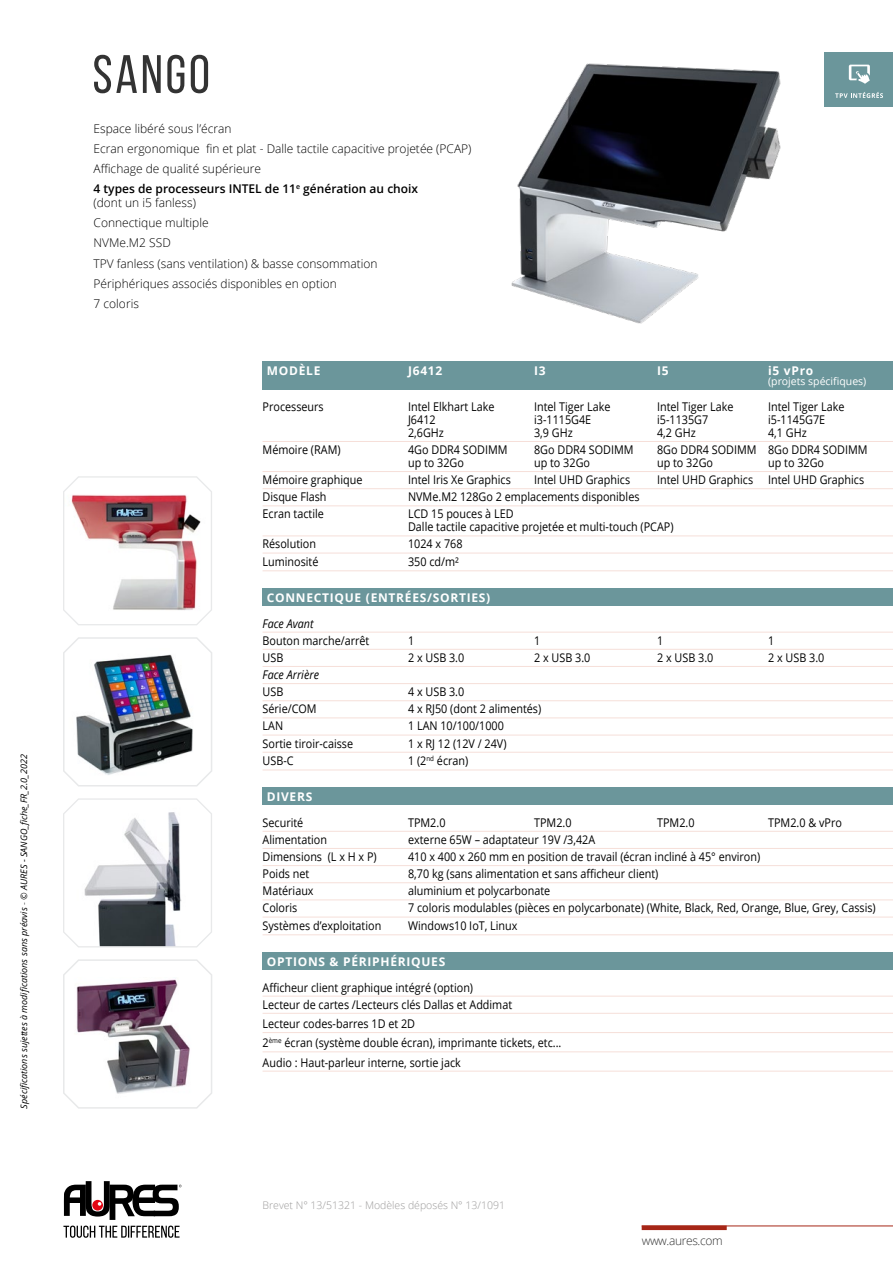
<style>
.page{position:relative;width:893px;height:1263px;background:#fff}
.page>*{position:absolute;margin:0;border:0;box-sizing:border-box;transform-origin:0 0}
.t1{font:54px "Bebas Neue";letter-spacing:.05em;color:#333}
.t2{font:12px/19.2px "Open Sans";color:#000;scale:.9 1}
.t3{font:300 12px/20.2px "Open Sans";color:#000}
.t4{font:700 12px "Open Sans";letter-spacing:.06em;color:#fff}
.t5{font:italic 12px "Open Sans";color:#000;scale:.9 1}
.t6{font:300 12px "Open Sans";letter-spacing:-.03em;color:#333}
.t7{font:300 10.5px "Open Sans";color:#9c9b9b}
.t8{font:10.5px "Open Sans";color:#fff}
.t9{font:italic 9px "Open Sans";color:#000}
.s1{font-weight:300}
.s2{font-weight:600}
</style>
<div class="page">
<svg style="left:63px;top:1181px;width:119px;height:57px"></svg>
<div style="left:642px;top:1225px;width:85px;height:5px;background:#a62617"></div>
<hr style="left:642px;top:1225px;width:251px;height:1px;background:#a62617">
<div style="left:824px;top:52px;width:69px;height:55px;background:#6b969b"></div>
<svg style="left:849px;top:65px;width:21px;height:19px"></svg>
<svg style="left:835px;top:92px;width:48px;height:6px"></svg>
<div style="left:263px;top:361px;width:630px;height:29px;background:#6b969b"></div>
<hr style="left:263px;top:441px;width:630px;height:1px;background:#f6dfd9">
<hr style="left:263px;top:471px;width:630px;height:1px;background:#f6dfd9">
<hr style="left:263px;top:488px;width:630px;height:1px;background:#f6dfd9">
<hr style="left:263px;top:505px;width:630px;height:1px;background:#f6dfd9">
<hr style="left:263px;top:535px;width:630px;height:1px;background:#f6dfd9">
<hr style="left:263px;top:553px;width:630px;height:1px;background:#f6dfd9">
<hr style="left:263px;top:570px;width:630px;height:1px;background:#f6dfd9">
<div style="left:263px;top:588px;width:630px;height:18px;background:#6b969b"></div>
<hr style="left:263px;top:632px;width:630px;height:1px;background:#f6dfd9">
<hr style="left:263px;top:649px;width:630px;height:1px;background:#f6dfd9">
<hr style="left:263px;top:666px;width:630px;height:1px;background:#f6dfd9">
<hr style="left:263px;top:683px;width:630px;height:1px;background:#f6dfd9">
<hr style="left:263px;top:700px;width:630px;height:1px;background:#f6dfd9">
<hr style="left:263px;top:717px;width:630px;height:1px;background:#f6dfd9">
<hr style="left:263px;top:735px;width:630px;height:1px;background:#f6dfd9">
<hr style="left:263px;top:752px;width:630px;height:1px;background:#f6dfd9">
<hr style="left:263px;top:770px;width:630px;height:1px;background:#f6dfd9">
<div style="left:263px;top:787px;width:630px;height:18px;background:#6b969b"></div>
<hr style="left:263px;top:831px;width:630px;height:1px;background:#f6dfd9">
<hr style="left:263px;top:848px;width:630px;height:1px;background:#f6dfd9">
<hr style="left:263px;top:865px;width:630px;height:1px;background:#f6dfd9">
<hr style="left:263px;top:882px;width:630px;height:1px;background:#f6dfd9">
<hr style="left:263px;top:899px;width:630px;height:1px;background:#f6dfd9">
<hr style="left:263px;top:917px;width:630px;height:1px;background:#f6dfd9">
<hr style="left:263px;top:934px;width:630px;height:1px;background:#f6dfd9">
<div style="left:263px;top:952px;width:630px;height:18px;background:#6b969b"></div>
<hr style="left:263px;top:996px;width:630px;height:1px;background:#f6dfd9">
<hr style="left:263px;top:1013px;width:630px;height:1px;background:#f6dfd9">
<hr style="left:263px;top:1032px;width:630px;height:1px;background:#f6dfd9">
<hr style="left:263px;top:1051px;width:630px;height:1px;background:#f6dfd9">
<hr style="left:263px;top:1071px;width:630px;height:1px;background:#f6dfd9">
<img style="left:511px;top:63px;width:270px;height:261px">
<svg style="left:63px;top:476px;width:149px;height:149px"></svg>
<img style="left:63px;top:637px;width:149px;height:150px">
<svg style="left:63px;top:959px;width:149px;height:150px"></svg>
<svg style="left:63px;top:798px;width:149px;height:150px"></svg>
<p class="t9" style="left:18px;top:1108px;width:356px;rotate:-90deg">Spécifications sujettes à modifications sans préavis <span class="s1">-</span> © AURES - SANGO_fiche_FR_2.0_2022</p>
<h1 class="t1" style="left:92px;top:45px;width:119px">SANGO</h1>
<p class="t3" style="left:94px;top:118px;width:379px">Espace libéré sous l’écran<br>Ecran ergonomique fin et plat - Dalle tactile capacitive projetée (PCAP)<br>Affichage de qualité supérieure<br><span class="s2">4 types de processeurs INTEL de 11</span><sup>e</sup> <span class="s2">génération au choix</span></p>
<p class="t3" style="left:94px;top:192px;width:286px">(dont un i5 fanless)<br>Connectique multiple<br>NVMe.M2 SSD<br>TPV fanless (sans ventilation) &amp; basse consommation<br>Périphériques associés disponibles en option<br>7 coloris</p>
<p class="t4" style="left:267px;top:362px;width:55px">MODÈLE</p>
<p class="t4" style="left:408px;top:362px;width:36px">J6412</p>
<p class="t4" style="left:534px;top:362px;width:13px">I3</p>
<p class="t4" style="left:657px;top:362px;width:13px">I5</p>
<p class="t4" style="left:768px;top:362px;width:47px">i5 vPro</p>
<p class="t8" style="left:768px;top:374px;width:100px">(projets spécifiques)</p>
<p class="t2" style="left:263px;top:397px;width:69px">Processeurs</p>
<p class="t2" style="left:408px;top:397px;width:98px">Intel Elkhart Lake</p>
<p class="t2" style="left:534px;top:397px;width:86px">Intel Tiger Lake</p>
<p class="t2" style="left:657px;top:397px;width:86px">Intel Tiger Lake</p>
<p class="t2" style="left:768px;top:397px;width:86px">Intel Tiger Lake</p>
<p class="t2" style="left:408px;top:410px;width:32px">J6412</p>
<p class="t2" style="left:534px;top:410px;width:65px">i3-1115G4E</p>
<p class="t2" style="left:657px;top:410px;width:58px">i5-1135G7</p>
<p class="t2" style="left:768px;top:410px;width:65px">i5-1145G7E</p>
<p class="t2" style="left:408px;top:423px;width:41px">2,6GHz</p>
<p class="t2" style="left:534px;top:423px;width:44px">3,9 GHz</p>
<p class="t2" style="left:657px;top:423px;width:44px">4,2 GHz</p>
<p class="t2" style="left:768px;top:423px;width:44px">4,1 GHz</p>
<p class="t2" style="left:263px;top:440px;width:88px">Mémoire (RAM)</p>
<p class="t2" style="left:408px;top:440px;width:112px">4Go DDR4 SODIMM</p>
<p class="t2" style="left:534px;top:440px;width:112px">8Go DDR4 SODIMM</p>
<p class="t2" style="left:657px;top:440px;width:235px">8Go DDR4 SODIMM 8Go DDR4 SODIMM</p>
<p class="t2" style="left:408px;top:453px;width:64px">up to 32Go</p>
<p class="t2" style="left:534px;top:453px;width:64px">up to 32Go</p>
<p class="t2" style="left:657px;top:453px;width:64px">up to 32Go</p>
<p class="t2" style="left:768px;top:453px;width:64px">up to 32Go</p>
<p class="t2" style="left:263px;top:470px;width:113px">Mémoire graphique</p>
<p class="t2" style="left:408px;top:470px;width:116px">Intel Iris Xe Graphics</p>
<p class="t2" style="left:534px;top:470px;width:108px">Intel UHD Graphics</p>
<p class="t2" style="left:657px;top:470px;width:232px">Intel UHD Graphics Intel UHD Graphics</p>
<p class="t2" style="left:263px;top:487px;width:73px">Disque Flash</p>
<p class="t2" style="left:408px;top:487px;width:259px">NVMe.M2 128Go 2 emplacements disponibles</p>
<p class="t2" style="left:263px;top:504px;width:70px">Ecran tactile</p>
<p class="t2" style="left:408px;top:507px;width:297px;line-height:12.9px">LCD 15 pouces à LED<br>Dalle tactile capacitive projetée et multi-touch (PCAP)</p>
<p class="t2" style="left:263px;top:534px;width:61px">Résolution</p>
<p class="t2" style="left:408px;top:534px;width:62px">1024 x 768</p>
<p class="t2" style="left:263px;top:552px;width:64px">Luminosité</p>
<p class="t2" style="left:408px;top:552px;width:58px">350 cd/m²</p>
<p class="t4" style="left:267px;top:589px;width:225px">CONNECTIQUE (ENTRÉES/SORTIES)</p>
<p class="t5" style="left:263px;top:615px;width:58px">Face Avant</p>
<p class="t2" style="left:263px;top:630px;width:120px">Bouton marche/arrêt</p>
<p class="t2" style="left:408px;top:630px;width:8px">1</p>
<p class="t2" style="left:534px;top:630px;width:8px">1</p>
<p class="t2" style="left:657px;top:630px;width:8px">1</p>
<p class="t2" style="left:768px;top:630px;width:8px">1</p>
<p class="t2" style="left:263px;top:647px;width:25px">USB</p>
<p class="t2" style="left:408px;top:647px;width:64px">2 x USB 3.0</p>
<p class="t2" style="left:534px;top:647px;width:64px">2 x USB 3.0</p>
<p class="t2" style="left:657px;top:647px;width:64px">2 x USB 3.0</p>
<p class="t2" style="left:768px;top:647px;width:64px">2 x USB 3.0</p>
<p class="t5" style="left:263px;top:666px;width:64px">Face Arrière</p>
<p class="t2" style="left:263px;top:682px;width:25px">USB</p>
<p class="t2" style="left:408px;top:682px;width:64px">4 x USB 3.0</p>
<p class="t2" style="left:263px;top:699px;width:62px">Série/COM</p>
<p class="t2" style="left:408px;top:699px;width:149px">4 x RJ50 (dont 2 alimentés)</p>
<p class="t2" style="left:263px;top:716px;width:24px">LAN</p>
<p class="t2" style="left:408px;top:716px;width:108px">1 LAN 10/100/1000</p>
<p class="t2" style="left:263px;top:733px;width:102px">Sortie tiroir-caisse</p>
<p class="t2" style="left:408px;top:733px;width:111px">1 x RJ 12 (12V / 24V)</p>
<p class="t2" style="left:263px;top:751px;width:36px">USB-C</p>
<p class="t2" style="left:408px;top:751px;width:69px">1 (2<sup>nd</sup> écran)</p>
<p class="t4" style="left:267px;top:788px;width:47px">DIVERS</p>
<p class="t2" style="left:263px;top:812px;width:47px">Securité</p>
<p class="t2" style="left:408px;top:812px;width:43px">TPM2.0</p>
<p class="t2" style="left:534px;top:812px;width:43px">TPM2.0</p>
<p class="t2" style="left:657px;top:812px;width:43px">TPM2.0</p>
<p class="t2" style="left:768px;top:812px;width:83px">TPM2.0 &amp; vPro</p>
<p class="t2" style="left:263px;top:829px;width:73px">Alimentation</p>
<p class="t2" style="left:408px;top:829px;width:210px">externe 65W – adaptateur 19V /3,42A</p>
<p class="t2" style="left:263px;top:847px;width:128px">Dimensions (L x H x P)</p>
<p class="t2" style="left:408px;top:847px;width:393px">410 x 400 x 260 mm en position de travail (écran incliné à 45° environ)</p>
<p class="t2" style="left:263px;top:864px;width:54px">Poids net</p>
<p class="t2" style="left:408px;top:864px;width:280px">8,70 kg (sans alimentation et sans afficheur client)</p>
<p class="t2" style="left:263px;top:881px;width:58px">Matériaux</p>
<p class="t2" style="left:408px;top:881px;width:159px">aluminium et polycarbonate</p>
<p class="t2" style="left:263px;top:898px;width:40px">Coloris</p>
<p class="t2" style="left:408px;top:898px;width:521px">7 coloris modulables (pièces en polycarbonate) (White, Black, Red, Orange, Blue, Grey, Cassis)</p>
<p class="t2" style="left:263px;top:916px;width:133px">Systèmes d’exploitation</p>
<p class="t2" style="left:408px;top:916px;width:123px">Windows10 IoT, Linux</p>
<p class="t4" style="left:267px;top:953px;width:180px">OPTIONS &amp; PÉRIPHÉRIQUES</p>
<p class="t2" style="left:263px;top:978px;width:279px;line-height:17.1px">Afficheur client graphique intégré (option)<br>Lecteur de cartes /Lecteurs clés Dallas et Addimat</p>
<p class="t2" style="left:263px;top:1014px;width:334px">Lecteur codes-barres 1D et 2D<br>2<sup>ème</sup> écran (système double écran), imprimante tickets, etc...<br>Audio : Haut-parleur interne, sortie jack</p>
<p class="t7" style="left:263px;top:1198px;width:244px">Brevet N° 13/51321 - Modèles déposés N° 13/1091</p>
<p class="t6" style="left:642px;top:1233px;width:83px">www.aures.com</p>
</div>
